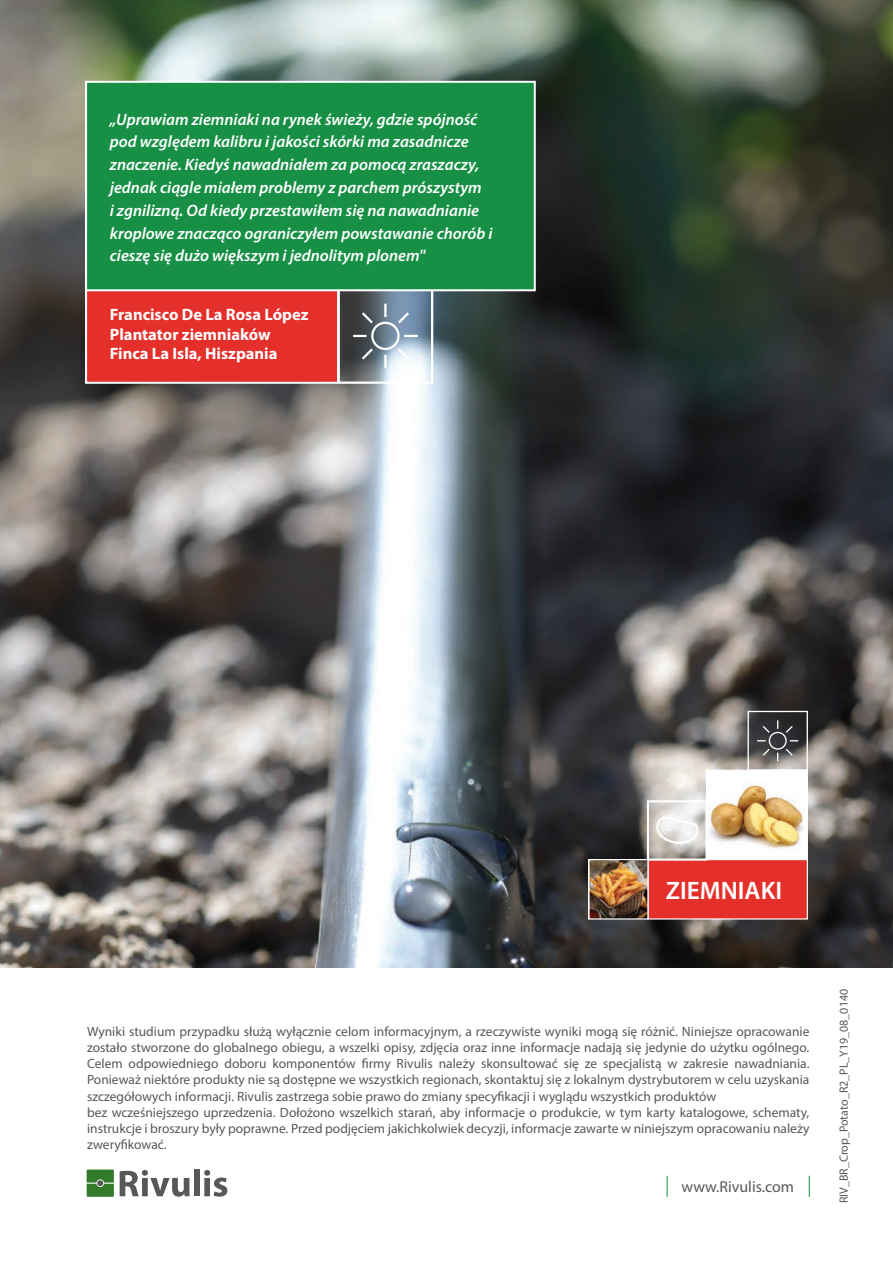
<style>
.page{position:relative;width:893px;height:1263px;background:#fff}
.page>*{position:absolute;margin:0;border:0;box-sizing:border-box;transform-origin:0 0}
.t1{font:600 25.35px "Myriad Pro";color:#fff}
.t2{font:italic 600 16.5px/22.8px "Myriad Pro";color:#fff}
.t3{font:700 16.5px/19.8px "Myriad Pro";color:#fff}
.t4{font:15.9px "Myriad Pro";color:#57585a}
.t5{font:13.5px/16.2px "Myriad Pro";color:#57585a}
.t6{font:12px "Myriad Pro";color:#57585a}
</style>
<div class="page">
<svg style="left:120px;top:1170px;width:70px;height:27px"></svg>
<div style="left:194px;top:1170px;width:6px;height:26px;background:#57585a"></div>
<svg style="left:204px;top:1170px;width:23px;height:27px"></svg>
<svg style="left:87px;top:1169px;width:27px;height:28px"></svg>
<svg style="left:667px;top:1176px;width:1px;height:21px"></svg>
<svg style="left:809px;top:1176px;width:1px;height:21px"></svg>
<img style="left:0;top:0;width:893px;height:968px">
<div style="left:84px;top:292px;width:256px;height:93px;background:#e52f2a"></div>
<div style="left:338px;top:288px;width:95px;height:96px;border:2px solid #fff"></div>
<svg style="left:351px;top:301px;width:69px;height:69px;background:#818f9b"></svg>
<div style="left:84px;top:80px;width:453px;height:212px;background:#179045"></div>
<img style="left:587px;top:769px;width:221px;height:151px">
<div style="left:747px;top:711px;width:61px;height:60px;border:1px solid #fff"></div>
<svg style="left:756px;top:719px;width:44px;height:43px;background:#515052"></svg>
<p class="t2" style="left:110px;top:107px;width:384px">„Uprawiam ziemniaki na rynek świeży, gdzie spójność pod względem kalibru i jakości skórki ma zasadnicze znaczenie. Kiedyś nawadniałem za pomocą zraszaczy, jednak ciągle miałem problemy z parchem prószystym<br>i zgnilizną. Od kiedy przestawiłem się na nawadnianie kroplowe znacząco ograniczyłem powstawanie chorób i cieszę się dużo większym i jednolitym plonem''</p>
<p class="t3" style="left:110px;top:305px;width:200px">Francisco De La Rosa López<br>Plantator ziemniaków<br>Finca La Isla, Hiszpania</p>
<h1 class="t1" style="left:666px;top:874px;width:118px">ZIEMNIAKI</h1>
<p class="t5" style="left:87px;top:1023px;width:724px">Wyniki studium przypadku służą wyłącznie celom informacyjnym, a rzeczywiste wyniki mogą się różnić. Niniejsze opracowanie zostało stworzone do globalnego obiegu, a wszelki opisy, zdjęcia oraz inne informacje nadają się jedynie do użytku ogólnego.<br>Celem odpowiedniego doboru komponentów firmy Rivulis należy skonsultować się ze specjalistą w zakresie nawadniania.<br>Ponieważ niektóre produkty nie są dostępne we wszystkich regionach, skontaktuj się z lokalnym dystrybutorem w celu uzyskania szczegółowych informacji. Rivulis zastrzega sobie prawo do zmiany specyfikacji i wyglądu wszystkich produktów<br>bez wcześniejszego uprzedzenia. Dołożono wszelkich starań, aby informacje o produkcie, w tym karty katalogowe, schematy, instrukcje i broszury były poprawne. Przed podjęciem jakichkolwiek decyzji, informacje zawarte w niniejszym opracowaniu należy zweryfikować.</p>
<p class="t4" style="left:681px;top:1177px;width:114px">www.Rivulis.com</p>
<p class="t6" style="left:836px;top:1203px;width:216px;rotate:-90deg">RIV_BR_Crop_Potato_R2_PL_Y19_08_0140</p>
</div>
